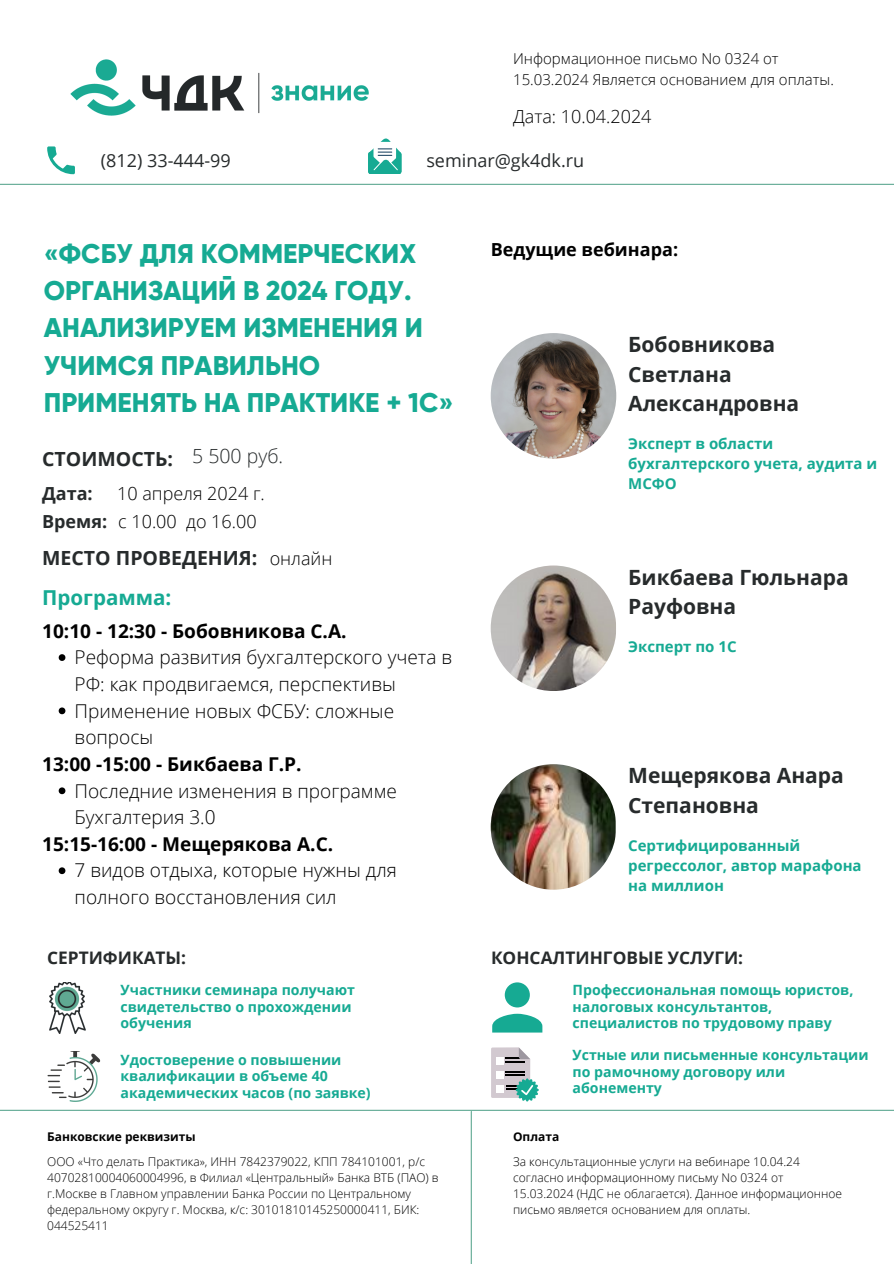
<style>
.page{position:relative;width:894px;height:1264px;background:#fff}
.page>*{position:absolute;margin:0;border:0;box-sizing:border-box;transform-origin:0 0}
.t1{font:800 27px/37.2px "Gilroy";color:#16aa93}
.t2{font:700 21px/29.2px "Open Sans";color:#272b2c}
.t3{font:700 20.55px "Open Sans";color:#16aa93}
.t4{font:700 19.5px "Open Sans";color:#272b2c}
.t5{font:300 19.5px "Open Sans";color:#272b2c}
.t6{font:300 19.05px/26.7px "Open Sans";color:#000}
.t7{font:700 19.05px "Open Sans";color:#000}
.t8{font:300 18px "Open Sans";color:#000}
.t9{font:18px "Open Sans";color:#272b2c}
.t10{font:700 18px "Open Sans";color:#000}
.t11{font:700 18px "Open Sans";color:#272b2c}
.t12{font:700 17.25px "Open Sans";color:#272b2c}
.t13{font:700 15px/20.2px "Open Sans";color:#16aa93}
.t14{font:300 15px/20.2px "Open Sans";color:#000}
.t15{font:700 14.1px/16.5px "Open Sans";color:#16aa93}
.t16{font:300 12px/16px "Open Sans";color:#000}
.t17{font:700 12px "Open Sans";color:#000}
</style>
<div class="page">
<img style="left:70px;top:59px;width:299px;height:57px">
<hr style="left:0;top:1109px;width:893px;height:1px;background:#60a993">
<hr style="left:470px;top:1111px;width:1px;height:152px;background:#60a993">
<hr style="left:0;top:184px;width:893px;height:1px;background:#60a993">
<svg style="left:47px;top:146px;width:28px;height:28px"></svg>
<svg style="left:368px;top:138px;width:33px;height:36px"></svg>
<img style="left:490px;top:333px;width:126px;height:125px;border-radius:50%">
<img style="left:49px;top:982px;width:37px;height:51px">
<img style="left:47px;top:1051px;width:53px;height:50px">
<svg style="left:492px;top:982px;width:50px;height:50px"></svg>
<svg style="left:491px;top:1047px;width:48px;height:54px"></svg>
<svg style="left:59px;top:654px;width:6px;height:7px"></svg>
<svg style="left:59px;top:707px;width:6px;height:7px"></svg>
<svg style="left:59px;top:787px;width:6px;height:7px"></svg>
<svg style="left:59px;top:867px;width:6px;height:7px"></svg>
<img style="left:490px;top:565px;width:126px;height:126px;border-radius:50%">
<img style="left:490px;top:764px;width:126px;height:125px;border-radius:50%">
<p class="t14" style="left:513px;top:48px;width:322px">Информационное письмо No 0324 от<br>15.03.2024 Является основанием для оплаты.</p>
<p class="t8" style="left:513px;top:104px;width:140px">Дата: 10.04.2024</p>
<p class="t9" style="left:101px;top:148px;width:131px">(812) 33-444-99</p>
<h6 class="t9" style="left:426px;top:148px;width:159px">seminar@gk4dk.ru</h6>
<p class="t1" style="left:44px;top:235px;width:411px">«ФСБУ ДЛЯ КОММЕРЧЕСКИХ<br>ОРГАНИЗАЦИЙ В 2024 ГОДУ.<br>АНАЛИЗИРУЕМ ИЗМЕНЕНИЯ И<br>УЧИМСЯ ПРАВИЛЬНО<br>ПРИМЕНЯТЬ НА ПРАКТИКЕ + 1C»</p>
<p class="t10" style="left:490px;top:237px;width:189px">Ведущие вебинара:</p>
<p class="t2" style="left:628px;top:329px;width:172px">Бобовникова<br>Светлана<br>Александровна</p>
<h1 class="t13" style="left:628px;top:433px;width:250px">Эксперт в области бухгалтерского учета, аудита и<br>МСФО</h1>
<h2 class="t4" style="left:42px;top:444px;width:132px">СТОИМОСТЬ:</h2>
<h4 class="t5" style="left:192px;top:442px;width:93px">5 500 руб.</h4>
<h3 class="t11" style="left:42px;top:480px;width:52px">Дата:</h3>
<p class="t8" style="left:117px;top:480px;width:149px">10 апреля 2024 г.</p>
<h6 class="t11" style="left:42px;top:508px;width:67px">Время:</h6>
<h6 class="t8" style="left:118px;top:508px;width:140px">с 10.00 до 16.00</h6>
<p class="t4" style="left:42px;top:544px;width:217px">МЕСТО ПРОВЕДЕНИЯ:</p>
<h3 class="t8" style="left:269px;top:546px;width:64px">онлайн</h3>
<h5 class="t3" style="left:42px;top:583px;width:131px">Программа:</h5>
<p class="t7" style="left:42px;top:617px;width:306px">10:10 - 12:30 - Бобовникова С.А.</p>
<p class="t6" style="left:74px;top:643px;width:379px">Реформа развития бухгалтерского учета в<br>РФ: как продвигаемся, перспективы</p>
<p class="t6" style="left:74px;top:697px;width:321px">Применение новых ФСБУ: сложные вопросы</p>
<p class="t7" style="left:42px;top:750px;width:261px">13:00 -15:00 - Бикбаева Г.Р.</p>
<p class="t6" style="left:74px;top:776px;width:324px">Последние изменения в программе<br>Бухгалтерия 3.0</p>
<h5 class="t7" style="left:42px;top:830px;width:292px">15:15-16:00 - Мещерякова А.С.</h5>
<p class="t6" style="left:74px;top:856px;width:323px">7 видов отдыха, которые нужны для полного восстановления сил</p>
<p class="t12" style="left:47px;top:945px;width:140px">СЕРТИФИКАТЫ:</p>
<p class="t15" style="left:120px;top:981px;width:236px">Участники семинара получают</p>
<h3 class="t15" style="left:120px;top:998px;width:232px">свидетельство о прохождении обучения</h3>
<p class="t15" style="left:120px;top:1050px;width:252px">Удостоверение о повышении квалификации в объеме 40 академических часов (по заявке)</p>
<p class="t17" style="left:47px;top:1128px;width:150px">Банковские реквизиты</p>
<p class="t16" style="left:47px;top:1153px;width:379px">ООО «Что делать Практика», ИНН 7842379022, КПП 784101001, р/с</p>
<h2 class="t16" style="left:47px;top:1169px;width:393px">40702810004060004996, в Филиал «Центральный» Банка ВТБ (ПАО) в г.Москве в Главном управлении Банка России по Центральному федеральному округу г. Москва, к/с: 30101810145250000411, БИК:<br>044525411</h2>
<p class="t2" style="left:628px;top:562px;width:222px">Бикбаева Гюльнара<br>Рауфовна</p>
<p class="t13" style="left:628px;top:636px;width:110px">Эксперт по 1С</p>
<p class="t2" style="left:628px;top:760px;width:217px">Мещерякова Анара<br>Степановна</p>
<p class="t13" style="left:628px;top:834px;width:235px">Сертифицированный регрессолог, автор марафона на миллион</p>
<p class="t12" style="left:491px;top:945px;width:253px">КОНСАЛТИНГОВЫЕ УСЛУГИ:</p>
<h3 class="t15" style="left:572px;top:981px;width:282px">Профессиональная помощь юристов, налоговых консультантов, специалистов по трудовому праву</h3>
<p class="t15" style="left:572px;top:1046px;width:297px">Устные или письменные консультации по рамочному договору или абонементу</p>
<p class="t17" style="left:513px;top:1128px;width:48px">Оплата</p>
<h3 class="t16" style="left:513px;top:1153px;width:288px">За консультационные услуги на вебинаре 10.04.24</h3>
<h3 class="t16" style="left:513px;top:1169px;width:272px">согласно информационному письму No 0324 от</h3>
<p class="t16" style="left:513px;top:1185px;width:330px">15.03.2024 (НДС не облагается). Данное информационное письмо является основанием для оплаты.</p>
</div>
